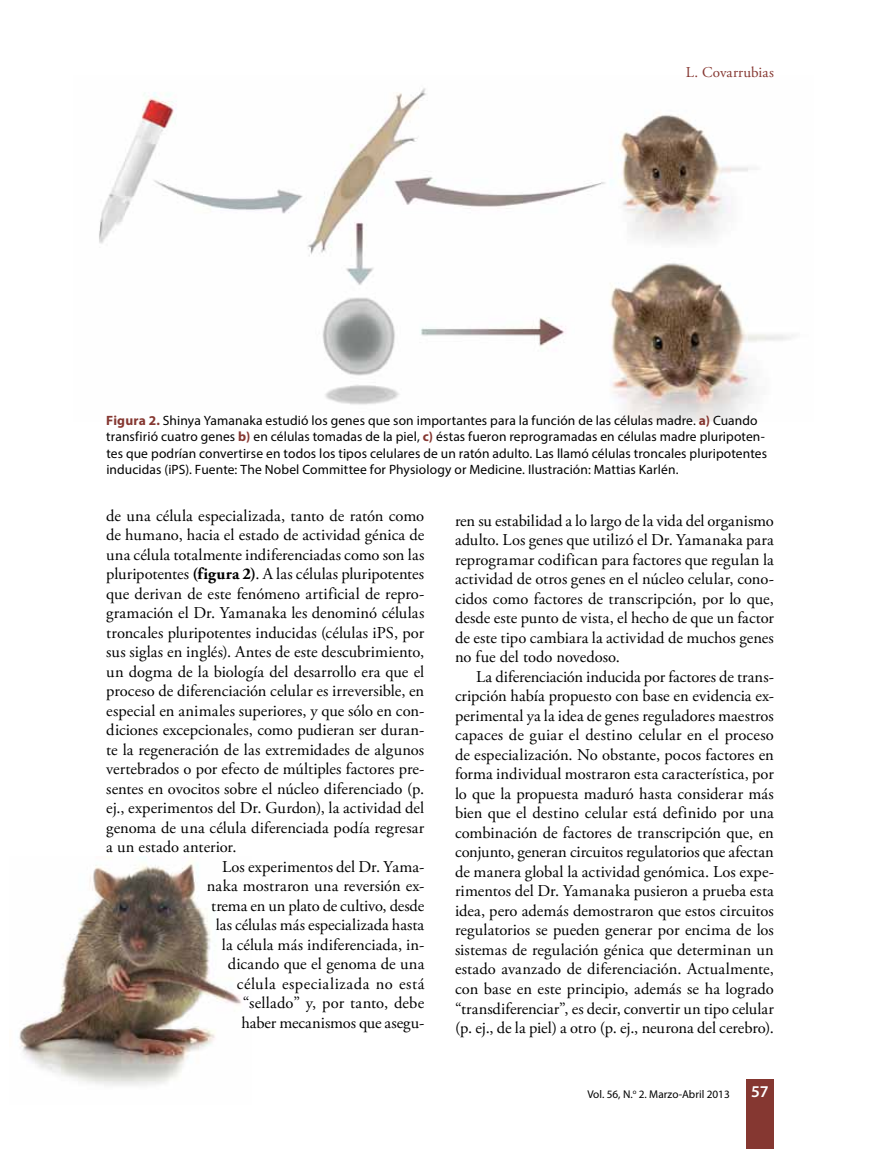
<style>
.page{position:relative;width:893px;height:1149px;background:#fff}
.page>*{position:absolute;margin:0;border:0;box-sizing:border-box;transform-origin:0 0}
.t1{font:16.5px/19.5px "Adobe Garamond Pro";color:#000;text-align:justify}
.t2{font:16.5px "Adobe Garamond Pro";letter-spacing:.03em;color:#000}
.t3{font:600 16.5px "Myriad Pro";color:#fff}
.t4{font:15px "Adobe Garamond Pro";letter-spacing:.01em;color:#853731}
.t5{font:13.5px/16.5px "Myriad Pro";letter-spacing:.01em;color:#000}
.t6{font:11.25px "Myriad Pro";color:#000}
.s1{font-weight:700;color:#853731}
.s2{font-weight:700}
</style>
<div class="page">
<div style="left:746px;top:1078px;width:28px;height:70px;background:#853731"></div>
<img style="left:19px;top:856px;width:222px;height:230px">
<img style="left:99px;top:88px;width:694px;height:333px">
<p class="t4" style="left:686px;top:63px;width:90px">L. Covarrubias</p>
<p class="t5" style="left:106px;top:411px;width:662px"><span class="s1">Figura 2.</span> Shinya Yamanaka estudió los genes que son importantes para la función de las células madre. <span class="s1">a)</span> Cuando transfirió cuatro genes <span class="s1">b)</span> en células tomadas de la piel, <span class="s1">c)</span> éstas fueron reprogramadas en células madre pluripoten&shy;tes que podrían convertirse en todos los tipos celulares de un ratón adulto. Las llamó células troncales pluripotentes inducidas (iPS). Fuente: The Nobel Committee for Physiology or Medicine. Ilustración: Mattias Karlén.</p>
<p class="t1" style="left:106px;top:506px;width:319px">de una célula especializada, tanto de ratón como</p>
<p class="t1" style="left:106px;top:525px;width:319px">de humano, hacia el estado de actividad génica de</p>
<p class="t1" style="left:106px;top:545px;width:320px">una célula totalmente indiferenciadas como son las</p>
<p class="t1" style="left:106px;top:564px;width:319px">pluripotentes <span class="s2">(figura 2)</span>. A las células pluripotentes</p>
<p class="t1" style="left:106px;top:584px;width:320px">que derivan de este fenómeno artificial de repro-</p>
<p class="t1" style="left:106px;top:603px;width:320px">gramación el Dr. Yamanaka les denominó células</p>
<p class="t1" style="left:106px;top:623px;width:319px">troncales pluripotentes inducidas (células iPS, por</p>
<p class="t1" style="left:106px;top:642px;width:319px">sus siglas en inglés). Antes de este descubrimiento,</p>
<p class="t1" style="left:106px;top:662px;width:320px">un dogma de la biología del desarrollo era que el</p>
<p class="t1" style="left:106px;top:681px;width:319px">proceso de diferenciación celular es irreversible, en</p>
<p class="t1" style="left:106px;top:701px;width:320px">especial en animales superiores, y que sólo en con-</p>
<p class="t1" style="left:106px;top:720px;width:320px">diciones excepcionales, como pudieran ser duran-</p>
<p class="t1" style="left:106px;top:740px;width:319px">te la regeneración de las extremidades de algunos</p>
<p class="t1" style="left:106px;top:759px;width:320px">vertebrados o por efecto de múltiples factores pre-</p>
<p class="t1" style="left:106px;top:779px;width:319px">sentes en ovocitos sobre el núcleo diferenciado (p.</p>
<p class="t1" style="left:106px;top:798px;width:319px">ej., experimentos del Dr. Gurdon), la actividad del</p>
<p class="t1" style="left:106px;top:818px;width:319px">genoma de una célula diferenciada podía regresar</p>
<p class="t1" style="left:106px;top:837px;width:132px">a un estado anterior.</p>
<p class="t1" style="left:222px;top:857px;width:204px">Los experimentos del Dr. Yama-</p>
<p class="t1" style="left:207px;top:876px;width:219px">naka mostraron una reversión ex-</p>
<p class="t1" style="left:211px;top:896px;width:215px">trema en un plato de cultivo, desde</p>
<p class="t1" style="left:216px;top:915px;width:210px">las células más especializada hasta</p>
<p class="t1" style="left:222px;top:935px;width:204px">la célula más indiferenciada, in-</p>
<p class="t1" style="left:228px;top:954px;width:198px">dicando que el genoma de una</p>
<p class="t2" style="left:237px;top:973px;width:189px">célula especializada no está</p>
<p class="t1" style="left:243px;top:993px;width:183px">“sellado” y, por tanto, debe</p>
<p class="t1" style="left:241px;top:1013px;width:185px">haber mecanismos que asegu-</p>
<p class="t1" style="left:455px;top:511px;width:321px">ren su estabilidad a lo largo de la vida del organismo adulto. Los genes que utilizó el Dr. Yamanaka para reprogramar codifican para factores que regulan la actividad de otros genes en el núcleo celular, cono&shy;cidos como factores de transcripción, por lo que, desde este punto de vista, el hecho de que un factor de este tipo cambiara la actividad de muchos genes no fue del todo novedoso.</p>
<p class="t1" style="left:455px;top:667px;width:320px;text-indent:21px">La diferenciación inducida por factores de trans&shy;cripción había propuesto con base en evidencia ex&shy;perimental ya la idea de genes reguladores maestros capaces de guiar el destino celular en el proceso de especialización. No obstante, pocos factores en forma individual mostraron esta característica, por lo que la propuesta maduró hasta considerar más bien que el destino celular está definido por una combinación de factores de transcripción que, en conjunto, generan circuitos regulatorios que afectan de manera global la actividad genómica. Los expe&shy;rimentos del Dr. Yamanaka pusieron a prueba esta idea, pero además demostraron que estos circuitos regulatorios se pueden generar por encima de los sistemas de regulación génica que determinan un estado avanzado de diferenciación. Actualmente, con base en este principio, además se ha logrado “transdiferenciar”, es decir, convertir un tipo celular (p. ej., de la piel) a otro (p. ej., neurona del cerebro).</p>
<p class="t6" style="left:587px;top:1086px;width:144px">Vol. 56, N.<sup>o</sup> 2. Marzo-Abril 2013</p>
<p class="t3" style="left:751px;top:1080px;width:19px">57</p>
</div>
